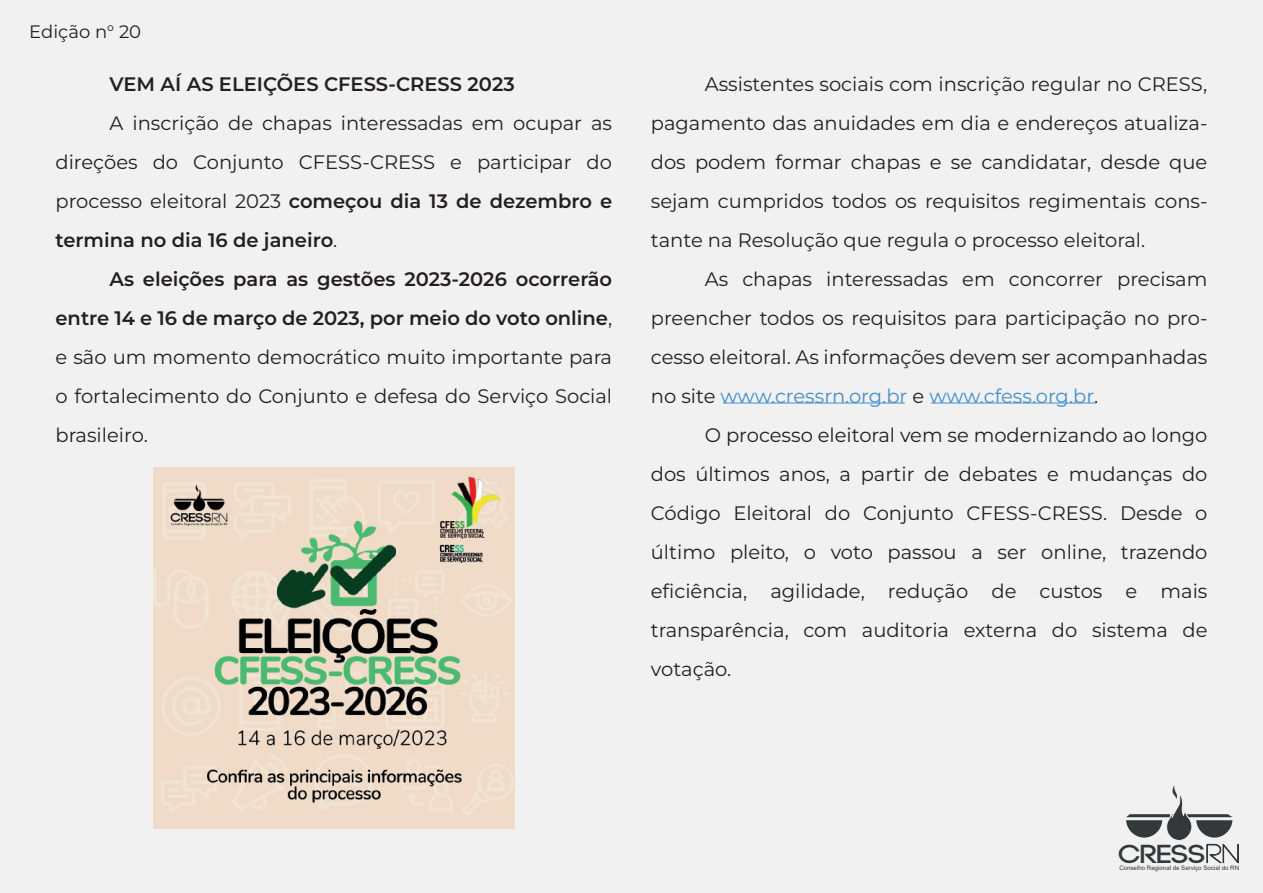
<style>
.page{position:relative;width:1263px;height:893px;background:#f0f1f0}
.page>*{position:absolute;margin:0;border:0;box-sizing:border-box;transform-origin:0 0}
.t1{font:700 25.95px "Code";color:#33383a;scale:1.18 1}
.t2{font:19.5px/39px "Montserrat";color:#231f20;text-align:justify}
.t3{font:600 19.5px "Montserrat";color:#231f20}
.t4{font:18px "Montserrat";color:#231f20}
.t5{font:6.15px "Arial";color:#33383a}
.s1{font-weight:600}
.s2{color:#458fcc}
.s3{font-weight:300}
</style>
<div class="page">
<svg style="left:1126px;top:785px;width:113px;height:79px"></svg>
<img style="left:153px;top:468px;width:361px;height:361px">
<hr style="left:723px;top:403px;width:182px;height:1px;background:#458fcc">
<hr style="left:931px;top:403px;width:165px;height:1px;background:#458fcc">
<p class="t4" style="left:29px;top:19px;width:113px">Edição n° 20</p>
<p class="t3" style="left:110px;top:71px;width:407px">VEM AÍ AS ELEIÇÕES CFESS-CRESS 2023</p>
<p class="t2" style="left:56px;top:103px;width:558px;text-indent:54px">A inscrição de chapas interessadas em ocupar as direções do Conjunto CFESS-CRESS e participar do processo eleitoral 2023 <span class="s1">começou dia 13 de dezembro e termina no dia 16 de janeiro</span>.</p>
<p class="t2" style="left:56px;top:259px;width:558px;text-indent:54px"><span class="s1">As eleições para as gestões 2023-2026 ocorrerão entre 14 e 16 de março de 2023, por meio do voto online</span>, e são um momento democrático muito importante para o fortalecimento do Conjunto e defesa do Serviço Social brasileiro.</p>
<p class="t2" style="left:651px;top:64px;width:558px;text-indent:54px">Assistentes sociais com inscrição regular no CRESS, pagamento das anuidades em dia e endereços atualiza&shy;dos podem formar chapas e se candidatar, desde que sejam cumpridos todos os requisitos regimentais cons&shy;tante na Resolução que regula o processo eleitoral.</p>
<p class="t2" style="left:651px;top:259px;width:558px;text-indent:54px">As chapas interessadas em concorrer precisam preencher todos os requisitos para participação no pro&shy;cesso eleitoral. As informações devem ser acompanhadas no site <span class="s2">www.cressrn.org.br</span> e <span class="s2">www.cfess.org.br</span>.</p>
<p class="t2" style="left:651px;top:415px;width:558px;text-indent:54px">O processo eleitoral vem se modernizando ao longo dos últimos anos, a partir de debates e mudanças do Código Eleitoral do Conjunto CFESS-CRESS. Desde o último pleito, o voto passou a ser online, trazendo eficiência, agilidade, redução de custos e mais transparência, com auditoria externa do sistema de votação.</p>
<h1 class="t1" style="left:1119px;top:840px;width:104px">CRESS<span class="s3">RN</span></h1>
<p class="t5" style="left:1119px;top:863px;width:121px">Conselho Regional de Serviço Social do RN</p>
</div>
